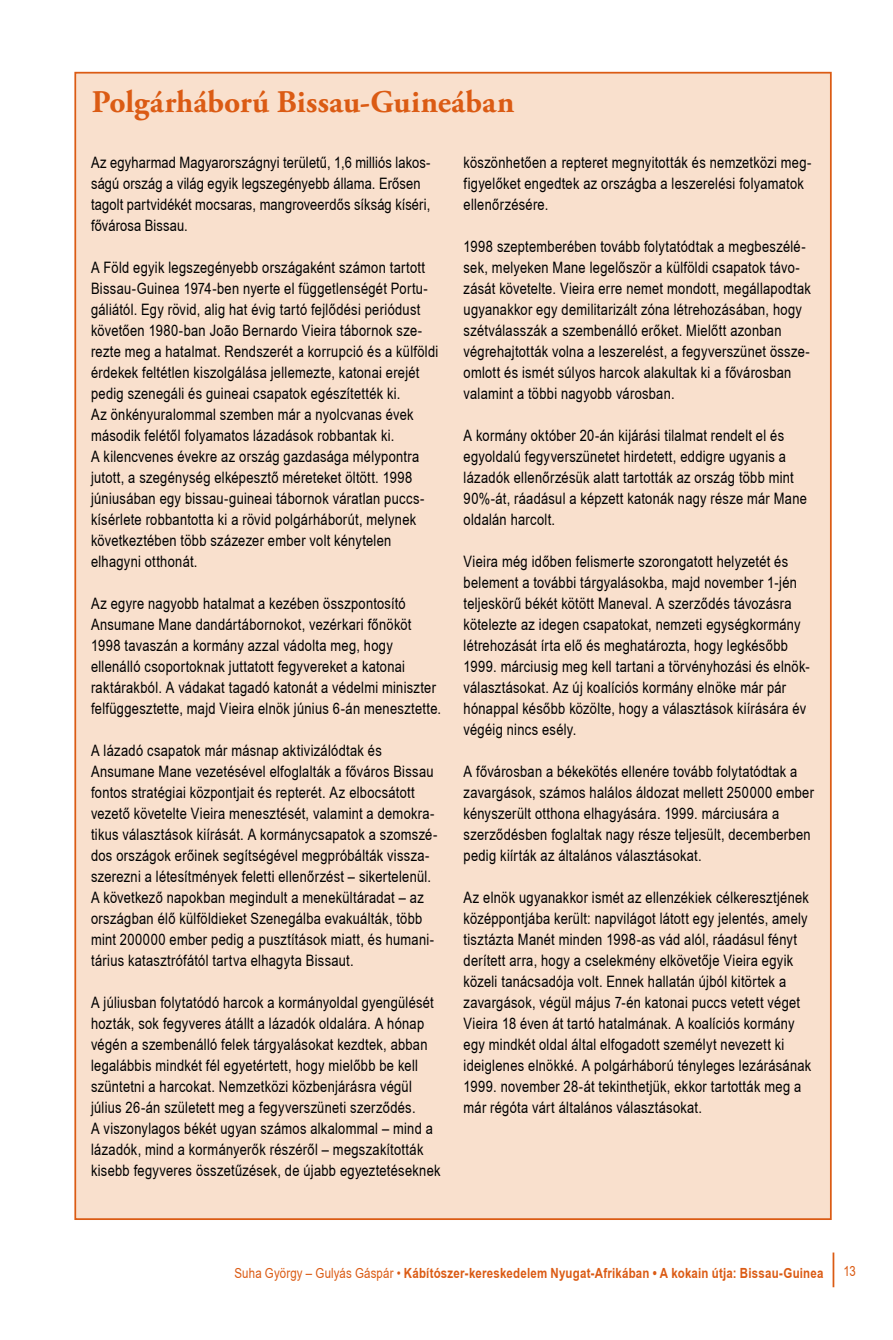
<style>
.page{position:relative;width:893px;height:1340px;background:#fff}
.page>*{position:absolute;margin:0;border:0;box-sizing:border-box;transform-origin:0 0}
.t1{font:700 31.5px "Adobe Garamond Pro";letter-spacing:.005em;color:#db5b14}
.t2{font:15.75px/21px "Arial Narrow Hu Normal";letter-spacing:.015em;color:#000}
.t3{font:700 14px "Arial Narrow Hu";letter-spacing:.015em;color:#db5b14}
.t4{font:14px "Arial Narrow Hu Normal";color:#db5b14}
.s1{font-family:"Arial Narrow Hu Normal";font-weight:400}
</style>
<div class="page">
<hr style="left:833px;top:1252px;width:1px;height:35px;background:#db5b14">
<div style="left:75px;top:73px;width:756px;height:1146px;background:#f9e0cd"></div>
<h1 class="t1" style="left:92px;top:84px;width:424px">Polgárháború Bissau-Guineában</h1>
<p class="t2" style="left:91px;top:151px;width:341px">Az egyharmad Magyarországnyi területű, 1,6 milliós lakos&shy;ságú ország a világ egyik legszegényebb állama. Erősen tagolt partvidékét mocsaras, mangroveerdős síkság kíséri, fővárosa Bissau.</p>
<p class="t2" style="left:91px;top:256px;width:349px">A Föld egyik legszegényebb országaként számon tartott Bissau-Guinea 1974-ben nyerte el függetlenségét Portu&shy;gáliától. Egy rövid, alig hat évig tartó fejlődési periódust követően 1980-ban João Bernardo Vieira tábornok sze&shy;rezte meg a hatalmat. Rendszerét a korrupció és a külföldi érdekek feltétlen kiszolgálása jellemezte, katonai erejét pedig szenegáli és guineai csapatok egészítették ki.<br>Az önkényuralommal szemben már a nyolcvanas évek második felétől folyamatos lázadások robbantak ki.<br>A kilencvenes évekre az ország gazdasága mélypontra jutott, a szegénység elképesztő méreteket öltött. 1998 júniusában egy bissau-guineai tábornok váratlan puccs&shy;kísérlete robbantotta ki a rövid polgárháborút, melynek következtében több százezer ember volt kénytelen elhagyni otthonát.</p>
<p class="t2" style="left:91px;top:592px;width:352px">Az egyre nagyobb hatalmat a kezében összpontosító Ansumane Mane dandártábornokot, vezérkari főnököt 1998 tavaszán a kormány azzal vádolta meg, hogy ellenálló csoportoknak juttatott fegyvereket a katonai raktárakból. A vádakat tagadó katonát a védelmi miniszter felfüggesztette, majd Vieira elnök június 6-án menesztette.</p>
<p class="t2" style="left:91px;top:739px;width:348px">A lázadó csapatok már másnap aktivizálódtak és Ansumane Mane vezetésével elfoglalták a főváros Bissau fontos stratégiai központjait és repterét. Az elbocsátott vezető követelte Vieira menesztését, valamint a demokra&shy;tikus választások kiírását. A kormánycsapatok a szomszé&shy;dos országok erőinek segítségével megpróbálták vissza&shy;szerezni a létesítmények feletti ellenőrzést – sikertelenül.<br>A következő napokban megindult a menekültáradat – az országban élő külföldieket Szenegálba evakuálták, több mint 200000 ember pedig a pusztítások miatt, és humani&shy;tárius katasztrófától tartva elhagyta Bissaut.</p>
<p class="t2" style="left:91px;top:991px;width:351px">A júliusban folytatódó harcok a kormányoldal gyengülését hozták, sok fegyveres átállt a lázadók oldalára. A hónap végén a szembenálló felek tárgyalásokat kezdtek, abban legalábbis mindkét fél egyetértett, hogy mielőbb be kell szüntetni a harcokat. Nemzetközi közbenjárásra végül július 26-án született meg a fegyverszüneti szerződés.<br>A viszonylagos békét ugyan számos alkalommal – mind a lázadók, mind a kormányerők részéről – megszakították kisebb fegyveres összetűzések, de újabb egyeztetéseknek</p>
<p class="t2" style="left:464px;top:151px;width:349px">köszönhetően a repteret megnyitották és nemzetközi meg&shy;figyelőket engedtek az országba a leszerelési folyamatok ellenőrzésére.</p>
<p class="t2" style="left:464px;top:235px;width:349px">1998 szeptemberében tovább folytatódtak a megbeszélé&shy;sek, melyeken Mane legelőször a külföldi csapatok távo&shy;zását követelte. Vieira erre nemet mondott, megállapodtak ugyanakkor egy demilitarizált zóna létrehozásában, hogy szétválasszák a szembenálló erőket. Mielőtt azonban végrehajtották volna a leszerelést, a fegyverszünet össze&shy;omlott és ismét súlyos harcok alakultak ki a fővárosban valamint a többi nagyobb városban.</p>
<p class="t2" style="left:464px;top:424px;width:345px">A kormány október 20-án kijárási tilalmat rendelt el és egyoldalú fegyverszünetet hirdetett, eddigre ugyanis a lázadók ellenőrzésük alatt tartották az ország több mint 90%-át, ráadásul a képzett katonák nagy része már Mane oldalán harcolt.</p>
<p class="t2" style="left:464px;top:550px;width:348px">Vieira még időben felismerte szorongatott helyzetét és belement a további tárgyalásokba, majd november 1-jén teljeskörű békét kötött Maneval. A szerződés távozásra kötelezte az idegen csapatokat, nemzeti egységkormány létrehozását írta elő és meghatározta, hogy legkésőbb 1999. márciusig meg kell tartani a törvényhozási és elnök&shy;választásokat. Az új koalíciós kormány elnöke már pár hónappal később közölte, hogy a választások kiírására év végéig nincs esély.</p>
<p class="t2" style="left:464px;top:760px;width:352px">A fővárosban a békekötés ellenére tovább folytatódtak a zavargások, számos halálos áldozat mellett 250000 ember kényszerült otthona elhagyására. 1999. márciusára a szerződésben foglaltak nagy része teljesült, decemberben pedig kiírták az általános választásokat.</p>
<p class="t2" style="left:464px;top:886px;width:349px">Az elnök ugyanakkor ismét az ellenzékiek célkeresztjének középpontjába került: napvilágot látott egy jelentés, amely tisztázta Manét minden 1998-as vád alól, ráadásul fényt derített arra, hogy a cselekmény elkövetője Vieira egyik közeli tanácsadója volt. Ennek hallatán újból kitörtek a zavargások, végül május 7-én katonai puccs vetett véget Vieira 18 éven át tartó hatalmának. A koalíciós kormány egy mindkét oldal által elfogadott személyt nevezett ki ideiglenes elnökké. A polgárháború tényleges lezárásának 1999. november 28-át tekinthetjük, ekkor tartották meg a már régóta várt általános választásokat.</p>
<p class="t3" style="left:234px;top:1262px;width:591px"><span class="s1">Suha György – Gulyás Gáspár •</span> Kábítószer-kereskedelem Nyugat-Afrikában • A kokain útja: Bissau-Guinea</p>
<p class="t4" style="left:843px;top:1260px;width:14px">13</p>
</div>
